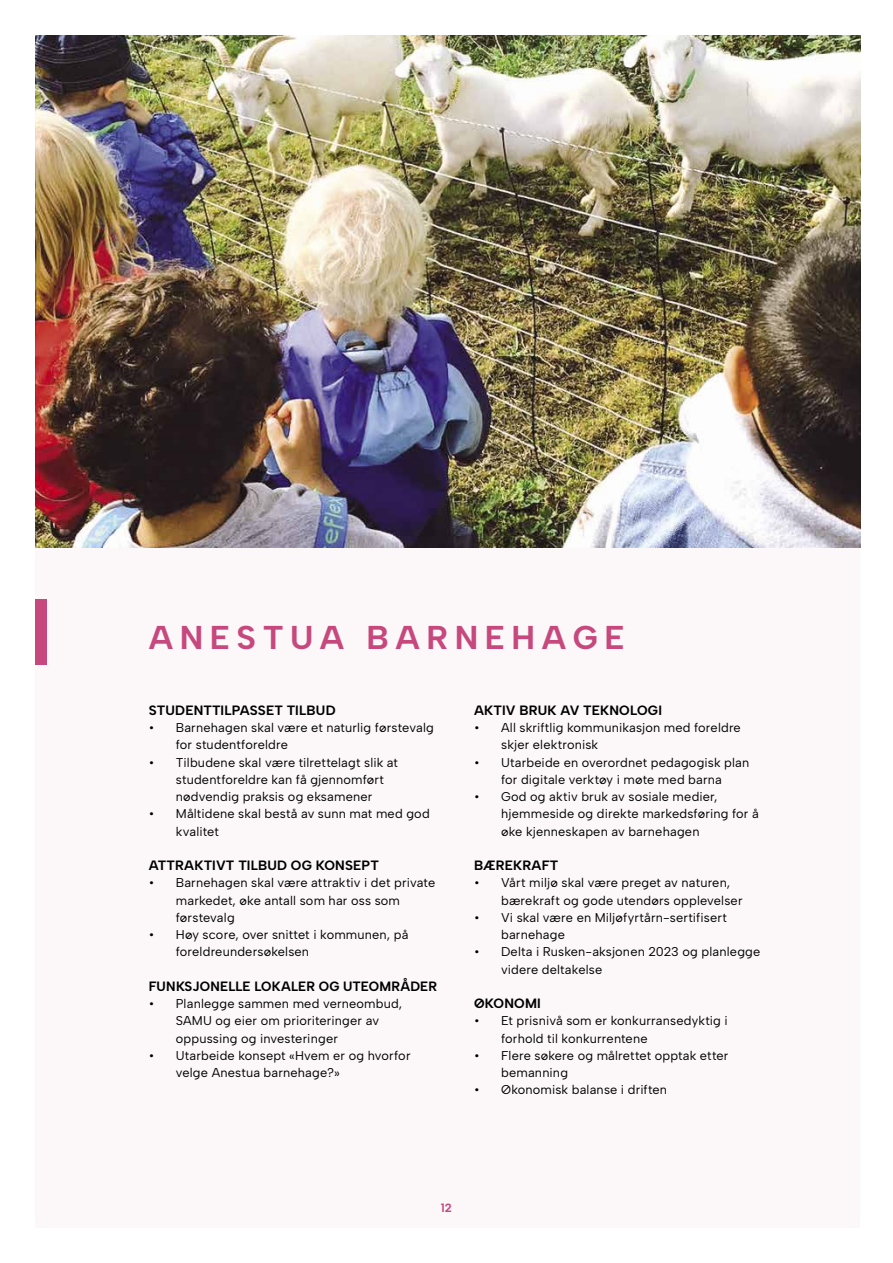
<style>
.page{position:relative;width:893px;height:1263px;background:#fff}
.page>*{position:absolute;margin:0;border:0;box-sizing:border-box;transform-origin:0 0}
.t1{font:700 33px "Albert Sans";letter-spacing:.2em;color:#c6487d}
.t2{font:700 13.5px "Albert Sans";letter-spacing:.015em;color:#000}
.t3{font:12.75px/17.2px "Albert Sans";letter-spacing:.015em;color:#000}
.t4{font:700 12px "Albert Sans";color:#c6487d}
</style>
<div class="page">
<div style="left:35px;top:35px;width:825px;height:1193px;background:#fcf7f8"></div>
<div style="left:35px;top:599px;width:11px;height:65px;background:#c6487d"></div>
<img style="left:35px;top:35px;width:825px;height:512px">
<h1 class="t1" style="left:149px;top:617px;width:477px">ANESTUA BARNEHAGE</h1>
<p class="t2" style="left:149px;top:702px;width:188px">STUDENTTILPASSET TILBUD</p>
<p class="t3" style="left:176px;top:719px;width:259px;text-indent:-27px">• Barnehagen skal være et naturlig førstevalg for studentforeldre</p>
<p class="t3" style="left:176px;top:753px;width:224px;text-indent:-27px">• Tilbudene skal være tilrettelagt slik at studentforeldre kan få gjennomført nødvendig praksis og eksamener</p>
<p class="t3" style="left:176px;top:805px;width:255px;text-indent:-27px">• Måltidene skal bestå av sunn mat med god kvalitet</p>
<p class="t2" style="left:149px;top:857px;width:232px">ATTRAKTIVT TILBUD OG KONSEPT</p>
<p class="t3" style="left:176px;top:874px;width:261px;text-indent:-27px">• Barnehagen skal være attraktiv i det private markedet, øke antall som har oss som førstevalg</p>
<p class="t3" style="left:176px;top:926px;width:234px;text-indent:-27px">• Høy score, over snittet i kommunen, på foreldreundersøkelsen</p>
<p class="t2" style="left:149px;top:978px;width:290px">FUNKSJONELLE LOKALER OG UTEOMRÅDER</p>
<p class="t3" style="left:176px;top:995px;width:228px;text-indent:-27px">• Planlegge sammen med verneombud,<br>SAMU og eier om prioriteringer av oppussing og investeringer</p>
<p class="t3" style="left:176px;top:1047px;width:236px;text-indent:-27px">• Utarbeide konsept «Hvem er og hvorfor velge Anestua barnehage?»</p>
<p class="t2" style="left:474px;top:702px;width:189px">AKTIV BRUK AV TEKNOLOGI</p>
<p class="t3" style="left:501px;top:719px;width:241px;text-indent:-27px">• All skriftlig kommunikasjon med foreldre skjer elektronisk</p>
<p class="t3" style="left:474px;top:753px;width:277px;text-align:center">• Utarbeide en overordnet pedagogisk plan for digitale verktøy i møte med barna</p>
<p class="t3" style="left:501px;top:788px;width:259px;text-indent:-27px">• God og aktiv bruk av sosiale medier, hjemmeside og direkte markedsføring for å øke kjenneskapen av barnehagen</p>
<p class="t2" style="left:474px;top:857px;width:86px">BÆREKRAFT</p>
<p class="t3" style="left:501px;top:874px;width:243px;text-indent:-27px">• Vårt miljø skal være preget av naturen, bærekraft og gode utendørs opplevelser</p>
<p class="t3" style="left:501px;top:909px;width:227px;text-indent:-27px">• Vi skal være en Miljøfyrtårn-sertifisert barnehage</p>
<p class="t3" style="left:501px;top:943px;width:261px;text-indent:-27px">• Delta i Rusken-aksjonen 2023 og planlegge videre deltakelse</p>
<p class="t2" style="left:474px;top:995px;width:68px">ØKONOMI</p>
<p class="t3" style="left:501px;top:1012px;width:228px;text-indent:-27px">• Et prisnivå som er konkurransedyktig i forhold til konkurrentene</p>
<p class="t3" style="left:501px;top:1047px;width:229px;text-indent:-27px">• Flere søkere og målrettet opptak etter bemanning</p>
<p class="t3" style="left:474px;top:1081px;width:195px">• Økonomisk balanse i driften</p>
<p class="t4" style="left:441px;top:1201px;width:13px">12</p>
</div>
